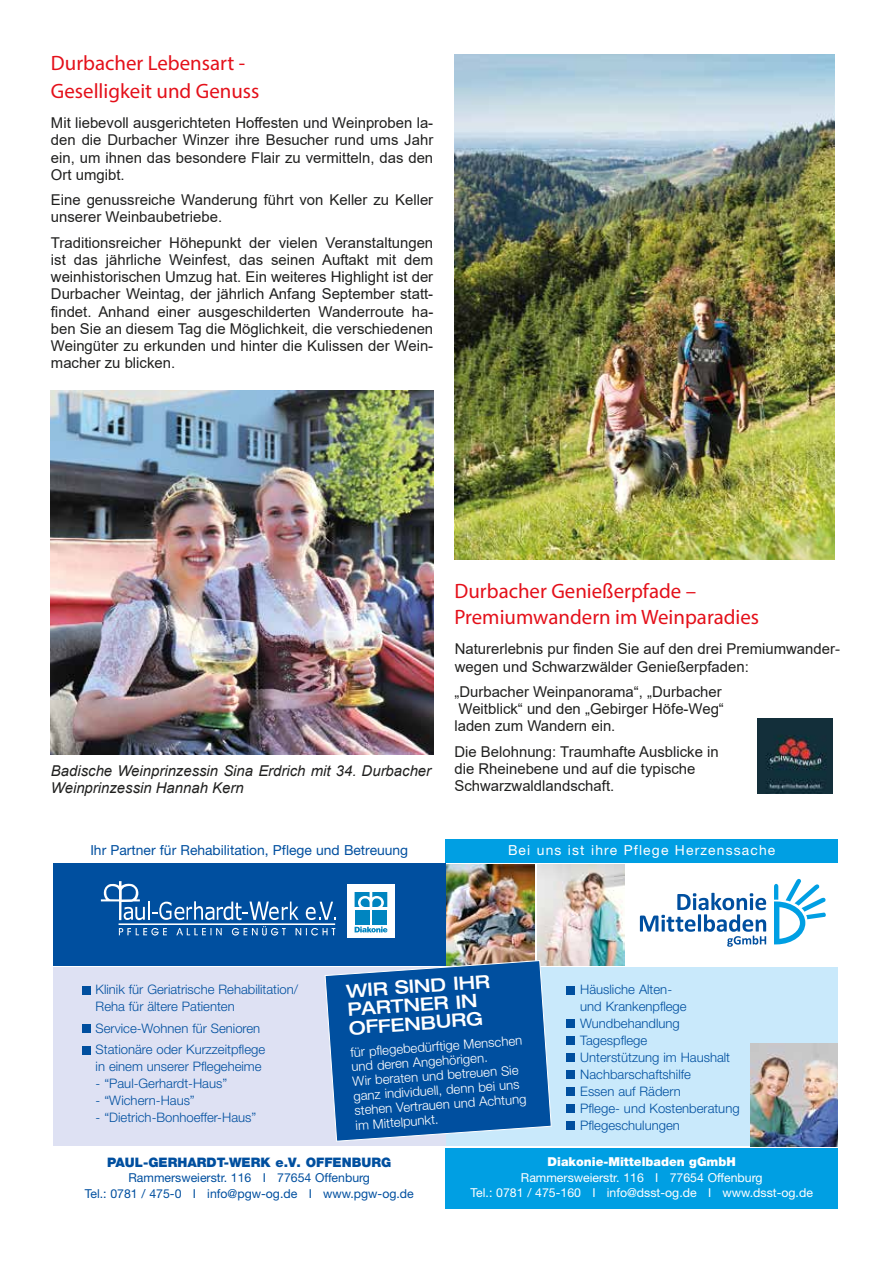
<style>
.page{position:relative;width:893px;height:1263px;background:#fff}
.page>*{position:absolute;margin:0;border:0;box-sizing:border-box;transform-origin:0 0}
.t1{font:20.85px/28px "Myriad Pro";color:#e4101a}
.t2{font:500 expanded 18.45px/18.5px "Helvetica Neue LT";color:#fff}
.t3{font:14.85px/17.1px "Arial";color:#20201f}
.t4{font:italic 14.85px/17.1px "Arial";color:#20201f}
.t5{font:13.8px "Helvetica Neue LT";color:#004f9f}
.t6{font:13.8px "Helvetica Neue LT";letter-spacing:.085em;color:#fff}
.t7{font:300 13.05px/17px "Helvetica Neue LT";color:#004f9f}
.t8{font:300 13.05px/14.5px "Helvetica Neue LT";color:#fff}
.t9{font:900 13.05px "Helvetica Neue LT";color:#004f9f}
.t10{font:12.3px/15.5px "Helvetica Neue LT";color:#fff;text-align:center}
.t11{font:12.3px/15.5px "Helvetica Neue LT";color:#004f9f;text-align:center}
.t12{font:900 12.3px "Helvetica Neue LT";color:#fff}
</style>
<div class="page">
<div style="left:445px;top:1148px;width:393px;height:61px;background:#009fe3"></div>
<div style="left:445px;top:967px;width:393px;height:179px;background:#c9e9fb"></div>
<div style="left:53px;top:967px;width:392px;height:179px;background:#dee1f3"></div>
<div style="left:566px;top:1121px;width:9px;height:9px;background:#004f9f"></div>
<div style="left:566px;top:1104px;width:9px;height:9px;background:#004f9f"></div>
<div style="left:566px;top:1087px;width:9px;height:9px;background:#004f9f"></div>
<div style="left:566px;top:1070px;width:9px;height:9px;background:#004f9f"></div>
<div style="left:566px;top:1053px;width:9px;height:9px;background:#004f9f"></div>
<div style="left:566px;top:1036px;width:9px;height:9px;background:#004f9f"></div>
<div style="left:566px;top:1019px;width:9px;height:9px;background:#004f9f"></div>
<div style="left:566px;top:986px;width:9px;height:8px;background:#004f9f"></div>
<div style="left:445px;top:839px;width:393px;height:24px;background:#009fe3"></div>
<img style="left:445px;top:865px;width:90px;height:95px">
<img style="left:537px;top:865px;width:87px;height:100px">
<svg style="left:774px;top:879px;width:52px;height:65px"></svg>
<svg style="left:640px;top:893px;width:126px;height:54px"></svg>
<div style="left:82px;top:1046px;width:8px;height:8px;background:#004f9f"></div>
<div style="left:82px;top:1024px;width:8px;height:9px;background:#004f9f"></div>
<div style="left:82px;top:986px;width:8px;height:8px;background:#004f9f"></div>
<div style="left:53px;top:863px;width:392px;height:102px;background:#004f9f"></div>
<div style="left:348px;top:884px;width:47px;height:53px;background:#fff"></div>
<div style="left:355px;top:910px;width:15px;height:15px;background:#0085c0"></div>
<div style="left:372px;top:910px;width:15px;height:15px;background:#0085c0"></div>
<svg style="left:355px;top:892px;width:32px;height:15px"></svg>
<svg style="left:354px;top:926px;width:33px;height:6px"></svg>
<svg style="left:100px;top:881px;width:235px;height:54px"></svg>
<img style="left:751px;top:1044px;width:87px;height:102px">
<svg style="left:324px;top:960px;width:228px;height:182px;background:#1c62a9"></svg>
<img style="left:51px;top:391px;width:382px;height:363px">
<img style="left:454px;top:55px;width:381px;height:505px">
<img style="left:758px;top:718px;width:74px;height:75px">
<h1 class="t1" style="left:51px;top:49px;width:210px">Durbacher Lebensart -<br>Geselligkeit und Genuss</h1>
<p class="t3" style="left:51px;top:114px;width:384px;text-align:justify">Mit liebevoll ausgerichteten Hoffesten und Weinproben la&shy;den die Durbacher Winzer ihre Besucher rund ums Jahr ein, um ihnen das besondere Flair zu vermitteln, das den Ort umgibt.</p>
<p class="t3" style="left:51px;top:191px;width:384px">Eine genussreiche Wanderung führt von Keller zu Keller unserer Weinbaubetriebe.</p>
<p class="t3" style="left:51px;top:234px;width:384px;text-align:justify">Traditionsreicher Höhepunkt der vielen Veranstaltungen ist das jährliche Weinfest, das seinen Auftakt mit dem weinhistorischen Umzug hat. Ein weiteres Highlight ist der Durbacher Weintag, der jährlich Anfang September statt&shy;findet. Anhand einer ausgeschilderten Wanderroute ha&shy;ben Sie an diesem Tag die Möglichkeit, die verschiedenen Weingüter zu erkunden und hinter die Kulissen der Wein&shy;macher zu blicken.</p>
<p class="t4" style="left:51px;top:762px;width:382px">Badische Weinprinzessin Sina Erdrich mit 34. Durbacher<br>Weinprinzessin Hannah Kern</p>
<p class="t5" style="left:90px;top:842px;width:319px">Ihr Partner für Rehabilitation, Pflege und Betreuung</p>
<h1 class="t1" style="left:454px;top:577px;width:306px;line-height:26.8px">Durbacher Genießerpfade –<br>Premiumwandern im Weinparadies</h1>
<p class="t3" style="left:455px;top:640px;width:387px">Naturerlebnis pur finden Sie auf den drei Premiumwander&shy;wegen und Schwarzwälder Genießerpfaden:</p>
<p class="t3" style="left:454px;top:683px;width:271px">„Durbacher Weinpanorama“, „Durbacher<br>Weitblick“ und den „Gebirger Höfe-Weg“ laden zum Wandern ein.</p>
<p class="t3" style="left:454px;top:743px;width:266px">Die Belohnung: Traumhafte Ausblicke in die Rheinebene und auf die typische<br>Schwarzwaldlandschaft.</p>
<p class="t6" style="left:508px;top:842px;width:269px">Bei uns ist ihre Pflege Herzenssache</p>
<p class="t2" style="left:346px;top:981px;width:146px;rotate:-4deg">WIR SIND IHR<br>PARTNER IN<br>OFFENBURG</p>
<p class="t8" style="left:350px;top:1045px;width:174px;rotate:-4deg">für pflegebedürftige Menschen und deren Angehörigen.<br>Wir beraten und betreuen Sie ganz individuell, denn bei uns stehen Vertrauen und Achtung im Mittelpunkt.</p>
<p class="t7" style="left:96px;top:981px;width:204px">Klinik für Geriatrische Rehabilitation/<br>Reha für ältere Patienten</p>
<p class="t7" style="left:96px;top:1017px;width:171px;line-height:21.6px">Service-Wohnen für Senioren<br>Stationäre oder Kurzzeitpflege</p>
<p class="t7" style="left:96px;top:1058px;width:168px">in einem unserer Pflegeheime</p>
<p class="t7" style="left:96px;top:1075px;width:133px">- “Paul-Gerhardt-Haus”</p>
<p class="t7" style="left:96px;top:1092px;width:101px">- “Wichern-Haus”</p>
<p class="t7" style="left:96px;top:1109px;width:162px">- “Dietrich-Bonhoeffer-Haus”</p>
<p class="t7" style="left:580px;top:981px;width:161px">Häusliche Alten-<br>und Krankenpflege<br>Wundbehandlung<br>Tagespflege<br>Unterstützung im Haushalt<br>Nachbarschaftshilfe<br>Essen auf Rädern<br>Pflege- und Kostenberatung<br>Pflegeschulungen</p>
<p class="t12" style="left:548px;top:1154px;width:190px">Diakonie-Mittelbaden gGmbH</p>
<p class="t10" style="left:471px;top:1169px;width:344px">Rammersweierstr. 116 I 77654 Offenburg<br>Tel.: 0781 / 475-160 I info@dsst-og.de I www.dsst-og.de</p>
<p class="t9" style="left:107px;top:1154px;width:286px">PAUL-GERHARDT-WERK e.V. OFFENBURG</p>
<p class="t11" style="left:85px;top:1170px;width:331px">Rammersweierstr. 116 I 77654 Offenburg<br>Tel.: 0781 / 475-0 I info@pgw-og.de I www.pgw-og.de</p>
</div>
